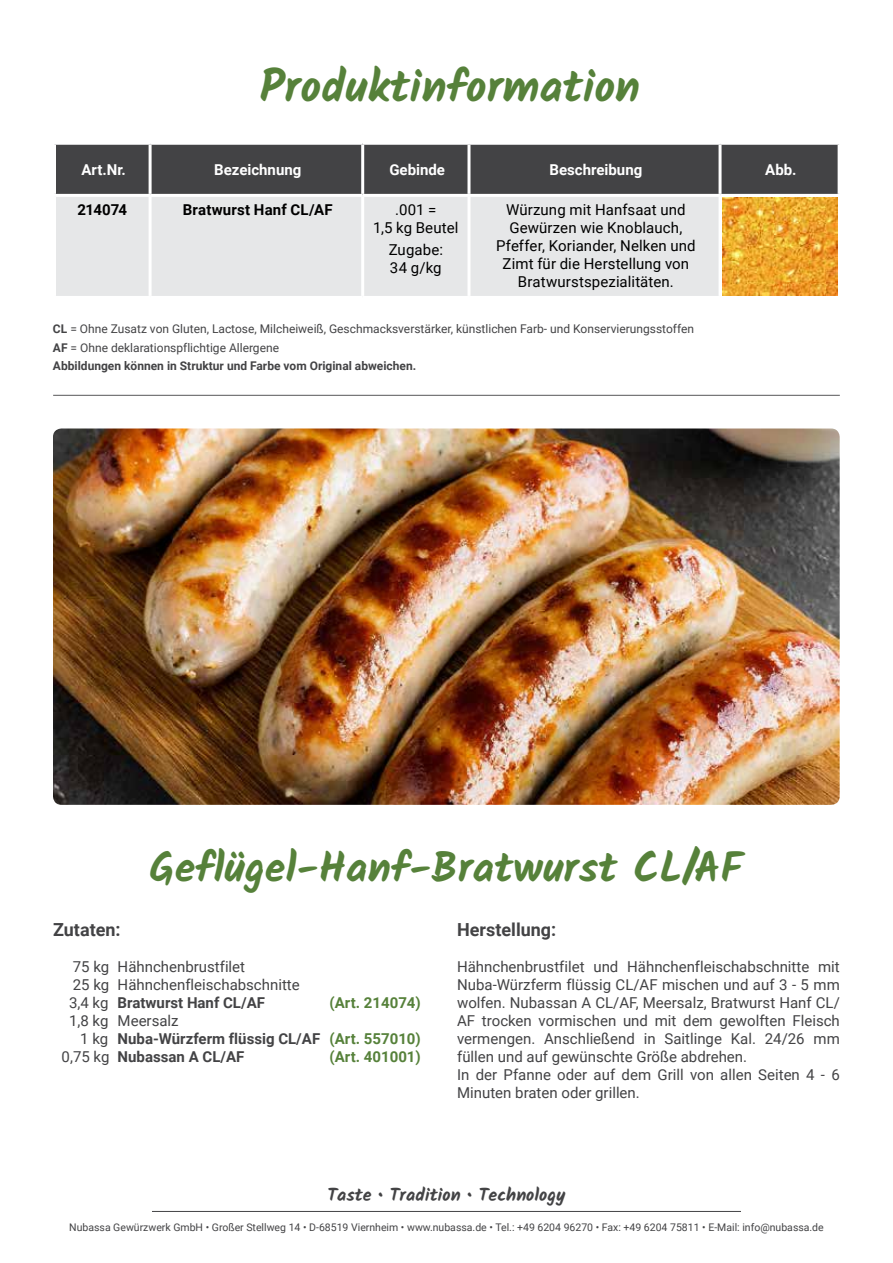
<style>
.page{position:relative;width:893px;height:1263px;background:#fff}
.page>*{position:absolute;margin:0;border:0;box-sizing:border-box;transform-origin:0 0}
.t1{font:700 45px "Kalam";color:#56813a}
.t2{font:700 42px "Kalam";color:#56813a}
.t3{font:700 18px "Kalam";color:#434345}
.t4{font:700 18px "Roboto";color:#434345}
.t5{font:15px/18px "Roboto";color:#434345}
.t6{font:15px/18px "Roboto";letter-spacing:.005em;color:#000;text-align:center}
.t7{font:700 15px "Roboto";color:#434345}
.t8{font:700 15px "Roboto";color:#fff}
.t9{font:700 15px "Roboto";letter-spacing:.01em;color:#000}
.t10{font:700 15px "Roboto";color:#56813a}
.t11{font:12px/18.6px "Roboto";color:#434345}
.t12{font:10.5px "Roboto";color:#434345}
.s1{font-weight:700}
.s2{font-weight:400}
.s3{color:#56813a}
</style>
<div class="page">
<hr style="left:53px;top:395px;width:787px;height:1px;background:#434345">
<hr style="left:152px;top:1211px;width:589px;height:1px;background:#434345">
<div style="left:56px;top:145px;width:782px;height:49px;background:#434345"></div>
<div style="left:56px;top:197px;width:662px;height:99px;background:#e6e7e8"></div>
<hr style="left:149px;top:197px;width:3px;height:99px;background:#fff">
<hr style="left:361px;top:197px;width:3px;height:99px;background:#fff">
<hr style="left:467px;top:197px;width:3px;height:99px;background:#fff">
<svg style="left:718px;top:197px;width:1px;height:99px"></svg>
<hr style="left:149px;top:145px;width:3px;height:49px;background:#fff">
<hr style="left:361px;top:145px;width:3px;height:49px;background:#fff">
<hr style="left:467px;top:145px;width:3px;height:49px;background:#fff">
<svg style="left:718px;top:145px;width:4px;height:49px"></svg>
<img style="left:722px;top:197px;width:115px;height:98px">
<img style="left:53px;top:428px;width:787px;height:377px">
<h1 class="t1" style="left:260px;top:60px;width:382px">Produktinformation</h1>
<p class="t8" style="left:81px;top:159px;width:46px">Art.Nr.</p>
<p class="t8" style="left:214px;top:159px;width:89px">Bezeichnung</p>
<p class="t8" style="left:389px;top:159px;width:57px">Gebinde</p>
<p class="t8" style="left:549px;top:159px;width:94px">Beschreibung</p>
<p class="t8" style="left:765px;top:159px;width:33px">Abb.</p>
<p class="t9" style="left:77px;top:199px;width:51px">214074</p>
<p class="t9" style="left:183px;top:199px;width:151px">Bratwurst Hanf CL/AF</p>
<p class="t6" style="left:373px;top:200px;width:87px">.001 =<br>1,5 kg Beutel</p>
<p class="t6" style="left:389px;top:240px;width:56px;text-align:left">Zugabe:<br>34 g/kg</p>
<p class="t6" style="left:496px;top:200px;width:201px">Würzung mit Hanfsaat und<br>Gewürzen wie Knoblauch,<br>Pfeffer, Koriander, Nelken und<br>Zimt für die Herstellung von<br>Bratwurstspezialitäten.</p>
<p class="t11" style="left:53px;top:319px;width:643px"><span class="s1">CL</span> = Ohne Zusatz von Gluten, Lactose, Milcheiweiß, Geschmacksverstärker, künstlichen Farb- und Konservierungsstoffen<br><span class="s1">AF</span> = Ohne deklarationspflichtige Allergene<br><span class="s1">Abbildungen können in Struktur und Farbe vom Original abweichen.</span></p>
<h2 class="t2" style="left:150px;top:843px;width:595px">Geflügel-Hanf-Bratwurst CL/AF</h2>
<p class="t4" style="left:53px;top:917px;width:69px">Zutaten:</p>
<p class="t5" style="left:69px;top:957px;width:232px">75 kg Hähnchenbrustfilet<br>25 kg Hähnchenfleischabschnitte<br>3,4 kg <span class="s1">Bratwurst Hanf CL/AF</span></p>
<p class="t10" style="left:330px;top:992px;width:93px">(Art. 214074)</p>
<p class="t5" style="left:69px;top:1011px;width:111px">1,8 kg Meersalz</p>
<p class="t7" style="left:80px;top:1028px;width:342px"><span class="s2">1 kg</span> Nuba-Würzferm flüssig CL/AF <span class="s3">(Art. 557010)</span></p>
<p class="t7" style="left:62px;top:1046px;width:184px"><span class="s2">0,75 kg</span> Nubassan A CL/AF</p>
<p class="t10" style="left:330px;top:1046px;width:93px">(Art. 401001)</p>
<p class="t4" style="left:457px;top:917px;width:101px">Herstellung:</p>
<p class="t5" style="left:457px;top:957px;width:384px">Hähnchenbrustfilet und Hähnchenfleischabschnitte mit Nuba-Würzferm flüssig CL/AF mischen und auf 3 - 5 mm wolfen. Nubassan A CL/AF, Meersalz, Bratwurst Hanf CL/ AF trocken vormischen und mit dem gewolften Fleisch vermengen. Anschließend in Saitlinge Kal. 24/26 mm füllen und auf gewünschte Größe abdrehen.<br>In der Pfanne oder auf dem Grill von allen Seiten 4 - 6<br>Minuten braten oder grillen.</p>
<p class="t3" style="left:327px;top:1185px;width:240px">Taste • Tradition • Technology</p>
<p class="t12" style="left:69px;top:1220px;width:756px">Nubassa Gewürzwerk GmbH • Großer Stellweg 14 • D-68519 Viernheim • www.nubassa.de • Tel.: +49 6204 96270 • Fax: +49 6204 75811 • E-Mail: info@nubassa.de</p>
</div>
